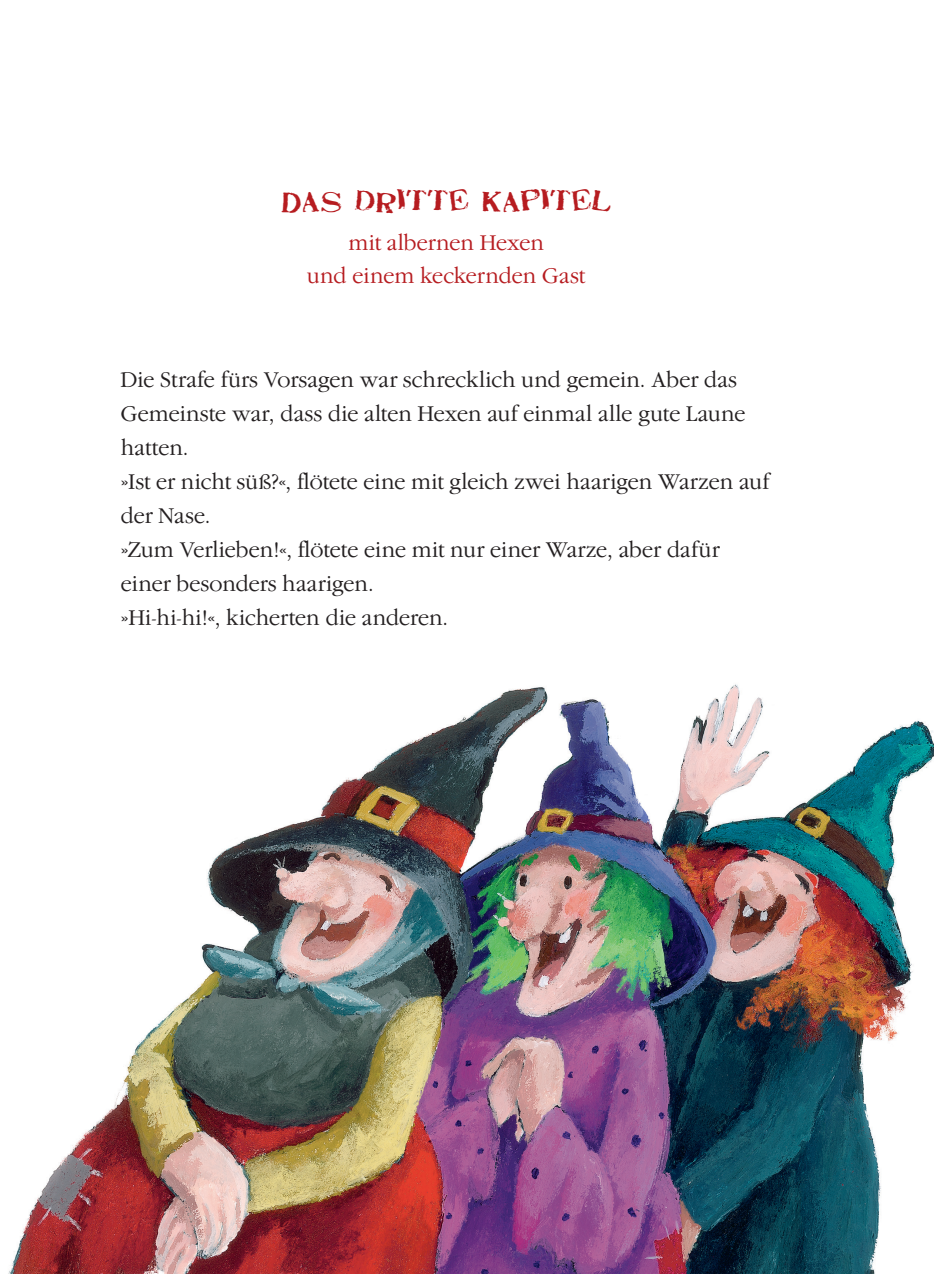
<style>
.page{position:relative;width:934px;height:1274px;background:#fff}
.page>*{position:absolute;margin:0;border:0;box-sizing:border-box;transform-origin:0 0}
.t1{font:300 20.8px/34px "Garamond ITCBSK";letter-spacing:.01em;color:#231f20}
.t2{font:300 20.8px/33px "Garamond ITCBSK";letter-spacing:.01em;color:#b61c20;text-align:center}
.t3{font:20px "Stamp Act Jumbled";letter-spacing:.08em;color:#b61c20}
.s1{font-size:25px}
</style>
<div class="page">
<img style="left:9px;top:684px;width:924px;height:589px">
<p class="t3" style="left:282px;top:186px;width:329px">DAS DRITTE KAPITEL</p>
<p class="t2" style="left:307px;top:226px;width:279px">mit albernen Hexen<br>und einem keckernden Gast</p>
<p class="t1" style="left:121px;top:363px;width:649px">Die Strafe fürs Vorsagen war schrecklich und gemein. Aber das Gemeinste war, dass die alten Hexen auf einmal alle gute Laune hatten.<br><span class="s1">»</span>Ist er nicht süß?<span class="s1">«</span>, flötete eine mit gleich zwei haarigen Warzen auf der Nase.<br><span class="s1">»</span>Zum Verlieben!<span class="s1">«</span>, flötete eine mit nur einer Warze, aber dafür einer besonders haarigen.<br><span class="s1">»</span>Hi-hi-hi!<span class="s1">«</span>, kicherten die anderen.</p>
</div>
